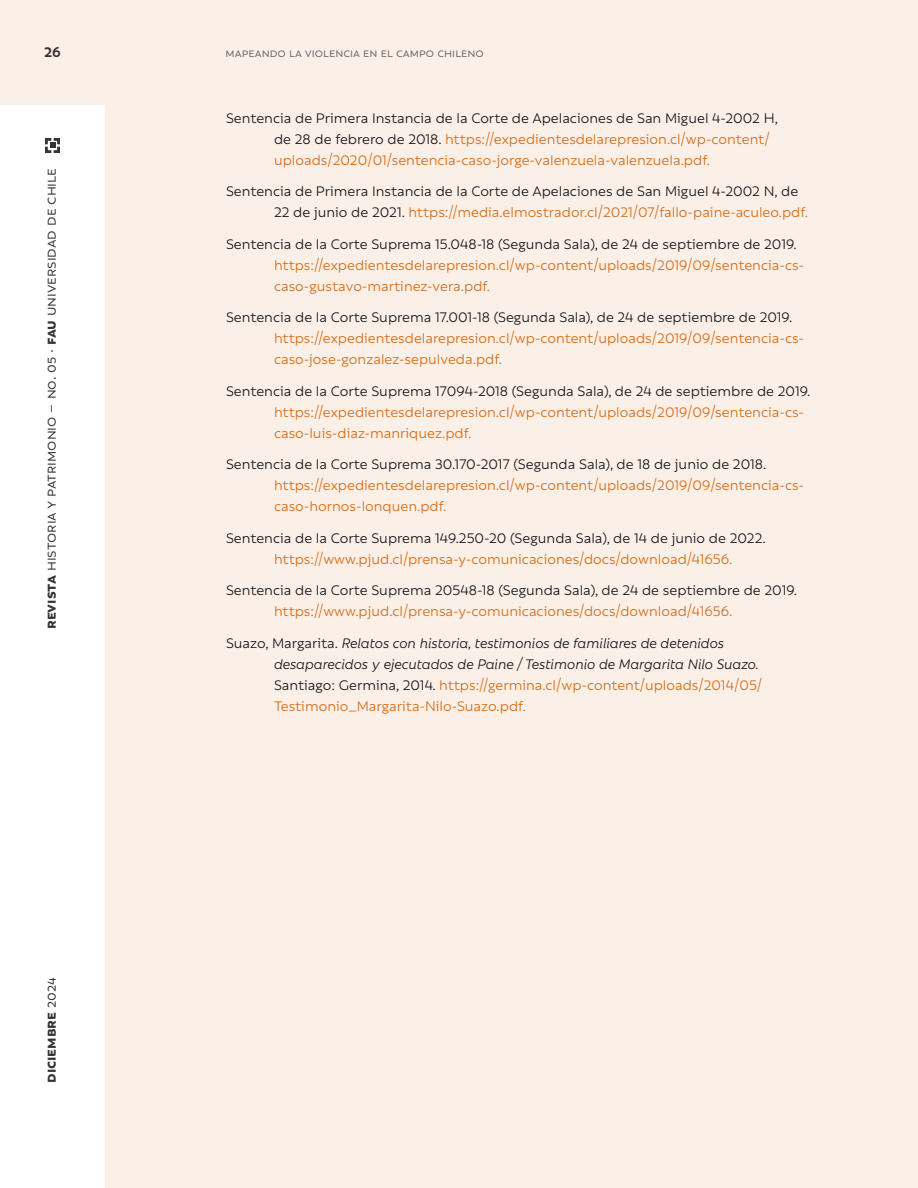
<style>
.page{position:relative;width:918px;height:1188px;background:#fbf0e8}
.page>*{position:absolute;margin:0;border:0;box-sizing:border-box;transform-origin:0 0}
.t1{font:16.5px "Rebrand Txt";color:#333}
.t2{font:700 16.5px "Rebrand Txt";color:#333}
.Referencias{font:15px/21px "Rebrand Txt";color:#d76d17}
.Referencias-2{font:15px/21px "Rebrand Txt";color:#1a1a1a}
.Referencias-3{font:italic 15px/21px "Rebrand Txt";color:#1a1a1a}
.t3{font:700 15px "Rebrand Txt";color:#333}
.t4{font:13.5px "Rebrand Txt";color:#666}
.s1{font-weight:700}
.s2{font-weight:400}
.s3{color:#1a1a1a}
.s4{color:#d76d17}
.s5{font-style:normal}
.s6{font-style:normal;color:#d76d17}
</style>
<div class="page">
<div style="left:0;top:105px;width:105px;height:1083px;background:#fff"></div>
<svg style="left:45px;top:138px;width:15px;height:15px"></svg>
<p class="t3" style="left:44px;top:43px;width:18px">26</p>
<p class="t4" style="left:225px;top:45px;width:260px">Mapeando la violencia en el campo chileno</p>
<p class="t1" style="left:42px;top:629px;width:463px;rotate:-90deg"><span class="s1">revista</span> historia y patrimonio – no. 05 · <span class="s1">fau</span> universidad de chile</p>
<p class="t2" style="left:41px;top:1083px;width:107px;rotate:-90deg">diciembre <span class="s2">2024</span></p>
<p class="Referencias" style="left:274px;top:108px;width:506px;text-indent:-48px"><span class="s3">Sentencia de Primera Instancia de la Corte de Apelaciones de San Miguel 4-2002 H, de 28 de febrero de 2018.</span> https://expedientesdelarepresion.cl/wp-content/ uploads/2020/01/sentencia-caso-jorge-valenzuela-valenzuela.pdf.</p>
<p class="Referencias-2" style="left:274px;top:181px;width:536px;text-indent:-48px">Sentencia de Primera Instancia de la Corte de Apelaciones de San Miguel 4-2002 N, de<br>22 de junio de 2021. <span class="s4">https://media.elmostrador.cl/2021/07/fallo-paine-aculeo.pdf.</span></p>
<p class="Referencias" style="left:274px;top:234px;width:532px;text-indent:-48px"><span class="s3">Sentencia de la Corte Suprema 15.048-18 (Segunda Sala), de 24 de septiembre de 2019. </span>https://expedientesdelarepresion.cl/wp-content/uploads/2019/09/sentencia-cs&shy;caso-gustavo-martinez-vera.pdf.</p>
<p class="Referencias" style="left:274px;top:307px;width:532px;text-indent:-48px"><span class="s3">Sentencia de la Corte Suprema 17.001-18 (Segunda Sala), de 24 de septiembre de 2019. </span>https://expedientesdelarepresion.cl/wp-content/uploads/2019/09/sentencia-cs&shy;caso-jose-gonzalez-sepulveda.pdf.</p>
<p class="Referencias" style="left:274px;top:381px;width:538px;text-indent:-48px"><span class="s3">Sentencia de la Corte Suprema 17094-2018 (Segunda Sala), de 24 de septiembre de 2019. </span>https://expedientesdelarepresion.cl/wp-content/uploads/2019/09/sentencia-cs&shy;caso-luis-diaz-manriquez.pdf.</p>
<p class="Referencias" style="left:274px;top:454px;width:532px;text-indent:-48px"><span class="s3">Sentencia de la Corte Suprema 30.170-2017 (Segunda Sala), de 18 de junio de 2018. </span>https://expedientesdelarepresion.cl/wp-content/uploads/2019/09/sentencia-cs&shy;caso-hornos-lonquen.pdf.</p>
<p class="Referencias-2" style="left:274px;top:528px;width:493px;text-indent:-48px">Sentencia de la Corte Suprema 149.250-20 (Segunda Sala), de 14 de junio de 2022. <span class="s4">https://www.pjud.cl/prensa-y-comunicaciones/docs/download/41656.</span></p>
<p class="Referencias-2" style="left:274px;top:580px;width:525px;text-indent:-48px">Sentencia de la Corte Suprema 20548-18 (Segunda Sala), de 24 de septiembre de 2019. <span class="s4">https://www.pjud.cl/prensa-y-comunicaciones/docs/download/41656.</span></p>
<p class="Referencias-3" style="left:274px;top:633px;width:490px;text-indent:-48px"><span class="s5">Suazo, Margarita.</span> Relatos con historia, testimonios de familiares de detenidos desaparecidos y ejecutados de Paine / Testimonio de Margarita Nilo Suazo.<br><span class="s5">Santiago: Germina, 2014.</span> <span class="s6">https://germina.cl/wp-content/uploads/2014/05/ Testimonio_Margarita-Nilo-Suazo.pdf.</span></p>
</div>
